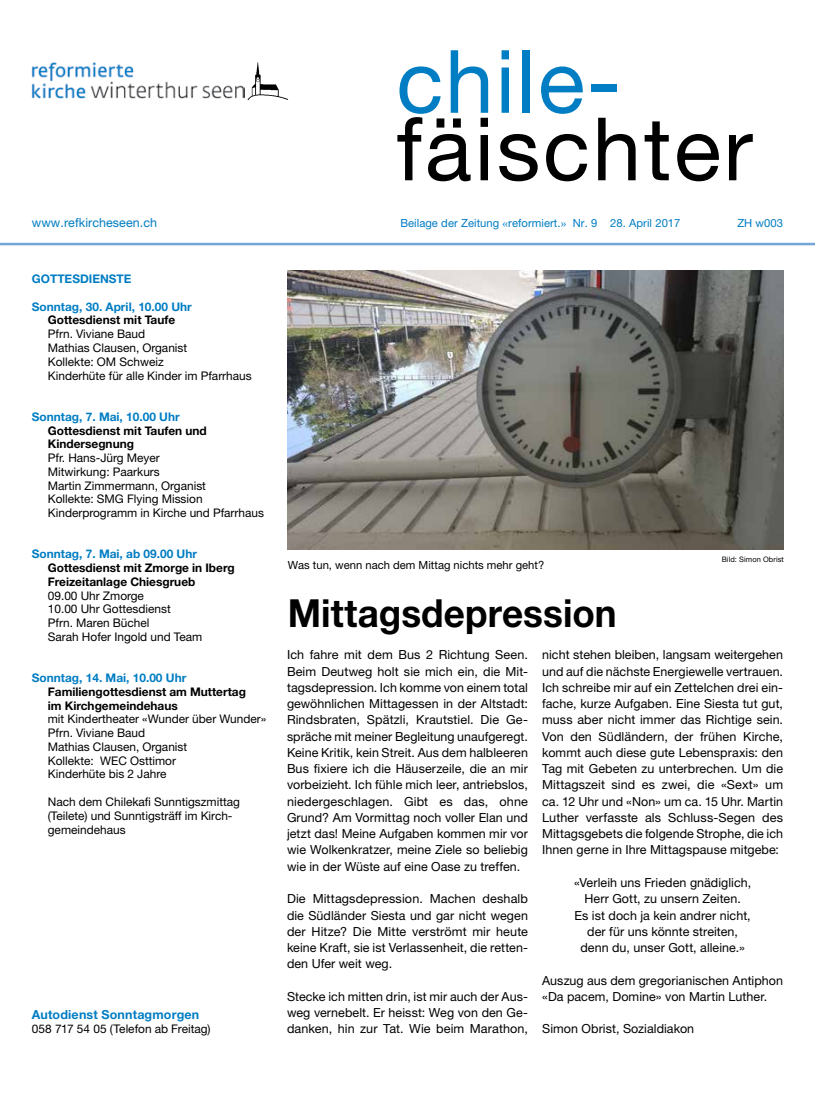
<style>
.page{position:relative;width:815px;height:1106px;background:#fff}
.page>*{position:absolute;margin:0;border:0;box-sizing:border-box;transform-origin:0 0}
.t1{font:87.5px "Helvetica Neue LT Pro";letter-spacing:.03em;color:#000}
.t2{font:87.5px "Helvetica Neue LT Pro";letter-spacing:.02em;color:#007dc3}
.t3{font:700 38.75px "Helvetica Neue LT Pro";color:#000;scale:.95 1}
.t4{font:12.5px/16.2px "Helvetica Neue LT Pro";letter-spacing:.005em;color:#000;text-align:justify}
.t5{font:700 12.5px "Helvetica Neue LT Pro";letter-spacing:.015em;color:#007dc3}
.t6{font:12.5px "Helvetica Neue LT Pro";letter-spacing:.005em;color:#007dc3}
.t7{font:11.88px/13.8px "Helvetica Neue LT Pro";color:#000}
.t8{font:700 11.88px/13.8px "Helvetica Neue LT Pro";color:#000}
.t9{font:700 11.88px "Helvetica Neue LT Pro";color:#007dc3}
.t10{font:11.25px "Helvetica Neue LT Pro";letter-spacing:.005em;color:#007dc3}
.t11{font:11.25px "Helvetica Neue LT Pro";color:#000}
.t12{font:7.5px "Helvetica Neue LT Pro";letter-spacing:.01em;color:#000}
.s1{font-family:"Times New Roman"}
</style>
<div class="page">
<hr style="left:0;top:243px;width:815px;height:2px;background:#75a4d7">
<img style="left:32px;top:62px;width:212px;height:37px">
<img style="left:247px;top:62px;width:41px;height:39px">
<img style="left:287px;top:270px;width:496px;height:279px">
<h1 class="t2" style="left:396px;top:28px;width:226px">chile-</h1>
<h1 class="t1" style="left:396px;top:95px;width:358px">fäischter</h1>
<p class="t6" style="left:32px;top:215px;width:127px">www.refkircheseen.ch</p>
<p class="t10" style="left:400px;top:216px;width:282px">Beilage der Zeitung <span class="s1">«</span>reformiert.<span class="s1">»</span> Nr. 9 28. April 2017</p>
<p class="t10" style="left:737px;top:216px;width:47px">ZH w003</p>
<p class="t9" style="left:32px;top:271px;width:101px">GOTTESDIENSTE</p>
<p class="t9" style="left:32px;top:299px;width:161px">Sonntag, 30. April, 10.00 Uhr</p>
<p class="t8" style="left:48px;top:313px;width:129px">Gottesdienst mit Taufe</p>
<p class="t7" style="left:48px;top:327px;width:205px">Pfrn. Viviane Baud<br>Mathias Clausen, Organist<br>Kollekte: OM Schweiz<br>Kinderhüte für alle Kinder im Pfarrhaus</p>
<p class="t9" style="left:32px;top:409px;width:149px">Sonntag, 7. Mai, 10.00 Uhr</p>
<p class="t8" style="left:48px;top:423px;width:160px">Gottesdienst mit Taufen und<br>Kindersegnung</p>
<p class="t7" style="left:48px;top:450px;width:218px">Pfr. Hans-Jürg Meyer<br>Mitwirkung: Paarkurs<br>Martin Zimmermann, Organist<br>Kollekte: SMG Flying Mission<br>Kinderprogramm in Kirche und Pfarrhaus</p>
<p class="t9" style="left:32px;top:546px;width:167px">Sonntag, 7. Mai, ab 09.00 Uhr</p>
<p class="t8" style="left:48px;top:560px;width:189px">Gottesdienst mit Zmorge in Iberg<br>Freizeitanlage Chiesgrueb</p>
<p class="t7" style="left:48px;top:588px;width:156px">09.00 Uhr Zmorge<br>10.00 Uhr Gottesdienst<br>Pfrn. Maren Büchel<br>Sarah Hofer Ingold und Team</p>
<p class="t9" style="left:32px;top:670px;width:156px">Sonntag, 14. Mai, 10.00 Uhr</p>
<p class="t8" style="left:48px;top:684px;width:200px">Familiengottesdienst am Muttertag im Kirchgemeindehaus</p>
<p class="t7" style="left:48px;top:712px;width:220px">mit Kindertheater «Wunder über Wunder»<br>Pfrn. Viviane Baud<br>Mathias Clausen, Organist<br>Kollekte: WEC Osttimor<br>Kinderhüte bis 2 Jahre</p>
<p class="t7" style="left:48px;top:794px;width:194px">Nach dem Chilekafi Sunntigszmittag (Teilete) und Sunntigsträff im Kirch&shy;gemeindehaus</p>
<p class="t5" style="left:32px;top:1006px;width:169px">Autodienst Sonntagmorgen</p>
<p class="t7" style="left:32px;top:1021px;width:180px">058 717 54 05 (Telefon ab Freitag)</p>
<p class="t11" style="left:288px;top:558px;width:258px">Was tun, wenn nach dem Mittag nichts mehr geht?</p>
<h2 class="t3" style="left:288px;top:588px;width:348px">Mittagsdepression</h2>
<p class="t12" style="left:722px;top:554px;width:64px">Bild: Simon Obrist</p>
<p class="t4" style="left:287px;top:646px;width:242px">Ich fahre mit dem Bus 2 Richtung Seen.<br>Beim Deutweg holt sie mich ein, die Mit&shy;tagsdepression. Ich komme von einem total gewöhnlichen Mittagessen in der Altstadt:<br>Rindsbraten, Spätzli, Krautstiel. Die Ge&shy;spräche mit meiner Begleitung unaufgeregt.<br>Keine Kritik, kein Streit. Aus dem halbleeren Bus fixiere ich die Häuserzeile, die an mir vorbeizieht. Ich fühle mich leer, antriebslos, niedergeschlagen. Gibt es das, ohne Grund? Am Vormittag noch voller Elan und jetzt das! Meine Aufgaben kommen mir vor wie Wolkenkratzer, meine Ziele so beliebig wie in der Wüste auf eine Oase zu treffen.</p>
<p class="t4" style="left:287px;top:890px;width:242px">Die Mittagsdepression. Machen deshalb die Südländer Siesta und gar nicht wegen der Hitze? Die Mitte verströmt mir heute keine Kraft, sie ist Verlassenheit, die retten&shy;den Ufer weit weg.</p>
<p class="t4" style="left:287px;top:988px;width:242px">Stecke ich mitten drin, ist mir auch der Aus&shy;weg vernebelt. Er heisst: Weg von den Ge&shy;danken, hin zur Tat. Wie beim Marathon,</p>
<p class="t4" style="left:542px;top:646px;width:242px">nicht stehen bleiben, langsam weitergehen und auf die nächste Energiewelle vertrauen.<br>Ich schreibe mir auf ein Zettelchen drei ein&shy;fache, kurze Aufgaben. Eine Siesta tut gut, muss aber nicht immer das Richtige sein.<br>Von den Südländern, der frühen Kirche, kommt auch diese gute Lebenspraxis: den Tag mit Gebeten zu unterbrechen. Um die Mittagszeit sind es zwei, die «Sext» um ca. 12 Uhr und «Non» um ca. 15 Uhr. Martin Luther verfasste als Schluss-Segen des Mittagsgebets die folgende Strophe, die ich Ihnen gerne in Ihre Mittagspause mitgebe:</p>
<p class="t4" style="left:574px;top:874px;width:179px;text-align:center">«Verleih uns Frieden gnädiglich,<br>Herr Gott, zu unsern Zeiten.<br>Es ist doch ja kein andrer nicht, der für uns könnte streiten, denn du, unser Gott, alleine.»</p>
<p class="t4" style="left:542px;top:971px;width:242px">Auszug aus dem gregorianischen Antiphon «Da pacem, Domine» von Martin Luther.</p>
<p class="t4" style="left:542px;top:1020px;width:154px">Simon Obrist, Sozialdiakon</p>
</div>
